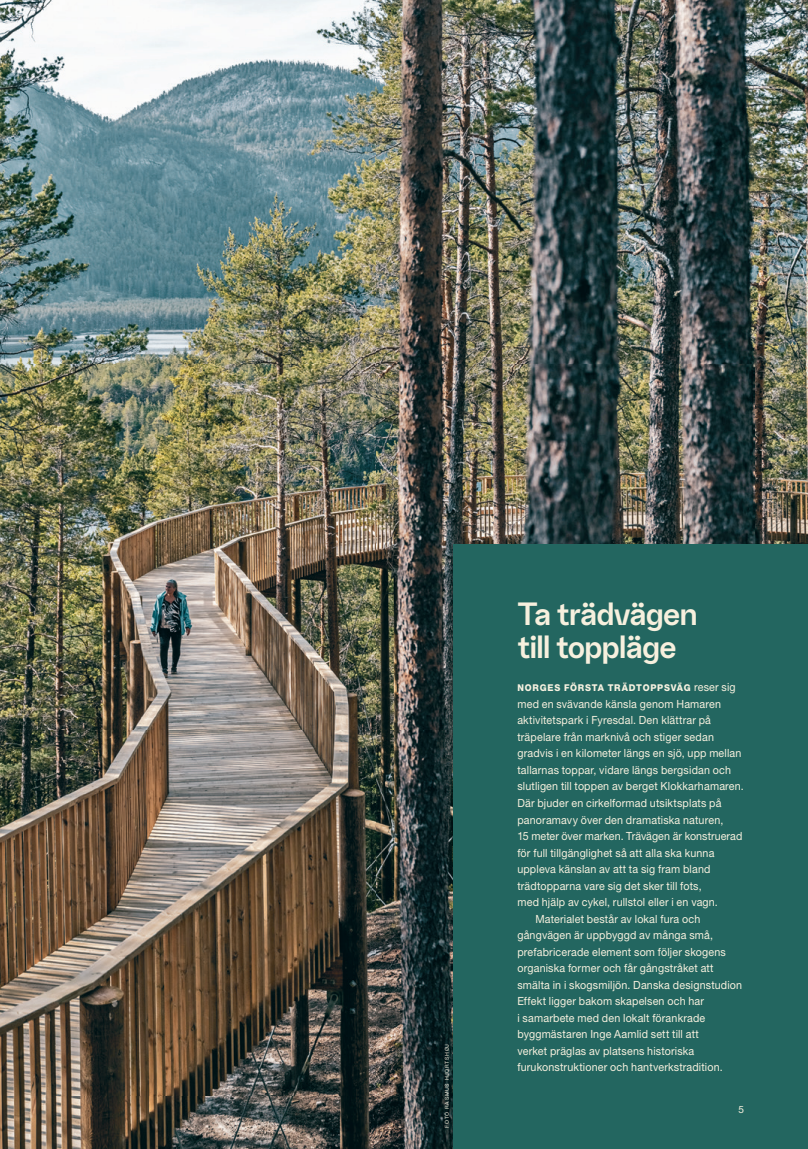
<style>
.page{position:relative;width:808px;height:1149px;background:#fff}
.page>*{position:absolute;margin:0;border:0;box-sizing:border-box;transform-origin:0 0}
.t1{font:700 32.25px/33.8px "SCA Sans";letter-spacing:-.02em;color:#f7f0de}
.t2{font:11.25px "Helvetica Neue LT Std";letter-spacing:.015em;color:#f7f0de;scale:.95 1}
.t3{font:10.05px "Helvetica Neue LT Std";color:#f7f0de}
.t4{font:800 9.3px "Helvetica Neue LT Std";letter-spacing:.085em;color:#f8f2e1;scale:.95 1}
.t5{font:5.25px "Helvetica Neue LT Std";letter-spacing:.13em;color:#f7f0de}
.s1{font-weight:400;font-size:11.25px;color:#f7f0de}
</style>
<div class="page">
<img style="left:0;top:0;width:808px;height:1148px">
<div style="left:454px;top:544px;width:354px;height:604px;background:#236660"></div>
<p class="t5" style="left:444px;top:1127px;width:85px;rotate:-90deg">FOTO RASMUS HJORTSHØJ</p>
<h1 class="t1" style="left:517px;top:593px;width:182px">Ta trädvägen till toppläge</h1>
<p class="t4" style="left:517px;top:682px;width:231px">NORGES FÖRSTA TRÄDTOPPSVÄG <span class="s1">reser sig</span></p>
<p class="t2" style="left:517px;top:697px;width:216px">med en svävande känsla genom Hamaren</p>
<p class="t2" style="left:517px;top:713px;width:205px">aktivitetspark i Fyresdal. Den klättrar på</p>
<p class="t2" style="left:517px;top:730px;width:208px">träpelare från marknivå och stiger sedan</p>
<p class="t2" style="left:517px;top:746px;width:237px">gradvis i en kilometer längs en sjö, upp mellan</p>
<p class="t2" style="left:517px;top:763px;width:226px">tallarnas toppar, vidare längs bergsidan och</p>
<p class="t2" style="left:517px;top:779px;width:240px">slutligen till toppen av berget Klokkarhamaren.</p>
<p class="t2" style="left:517px;top:796px;width:216px">Där bjuder en cirkelformad utsiktsplats på</p>
<p class="t2" style="left:517px;top:812px;width:218px">panoramavy över den dramatiska naturen,</p>
<p class="t2" style="left:517px;top:829px;width:238px">15 meter över marken. Trävägen är konstruerad</p>
<p class="t2" style="left:517px;top:845px;width:209px">för full tillgänglighet så att alla ska kunna</p>
<p class="t2" style="left:517px;top:862px;width:205px">uppleva känslan av att ta sig fram bland</p>
<p class="t2" style="left:517px;top:878px;width:195px">trädtopparna vare sig det sker till fots,</p>
<p class="t2" style="left:517px;top:895px;width:213px">med hjälp av cykel, rullstol eller i en vagn.</p>
<p class="t2" style="left:535px;top:911px;width:175px">Materialet består av lokal fura och</p>
<p class="t2" style="left:517px;top:928px;width:208px">gångvägen är uppbyggd av många små,</p>
<p class="t2" style="left:517px;top:944px;width:221px">prefabricerade element som följer skogens</p>
<p class="t2" style="left:517px;top:961px;width:208px">organiska former och får gångstråket att</p>
<p class="t2" style="left:517px;top:977px;width:238px">smälta in i skogsmiljön. Danska designstudion</p>
<p class="t2" style="left:517px;top:994px;width:198px">Effekt ligger bakom skapelsen och har</p>
<p class="t2" style="left:517px;top:1010px;width:199px">i samarbete med den lokalt förankrade</p>
<p class="t2" style="left:517px;top:1027px;width:192px">byggmästaren Inge Aamlid sett till att</p>
<p class="t2" style="left:517px;top:1043px;width:188px">verket präglas av platsens historiska</p>
<p class="t2" style="left:517px;top:1060px;width:218px">furukonstruktioner och hantverkstradition.</p>
<p class="t3" style="left:739px;top:1103px;width:7px">5</p>
</div>
